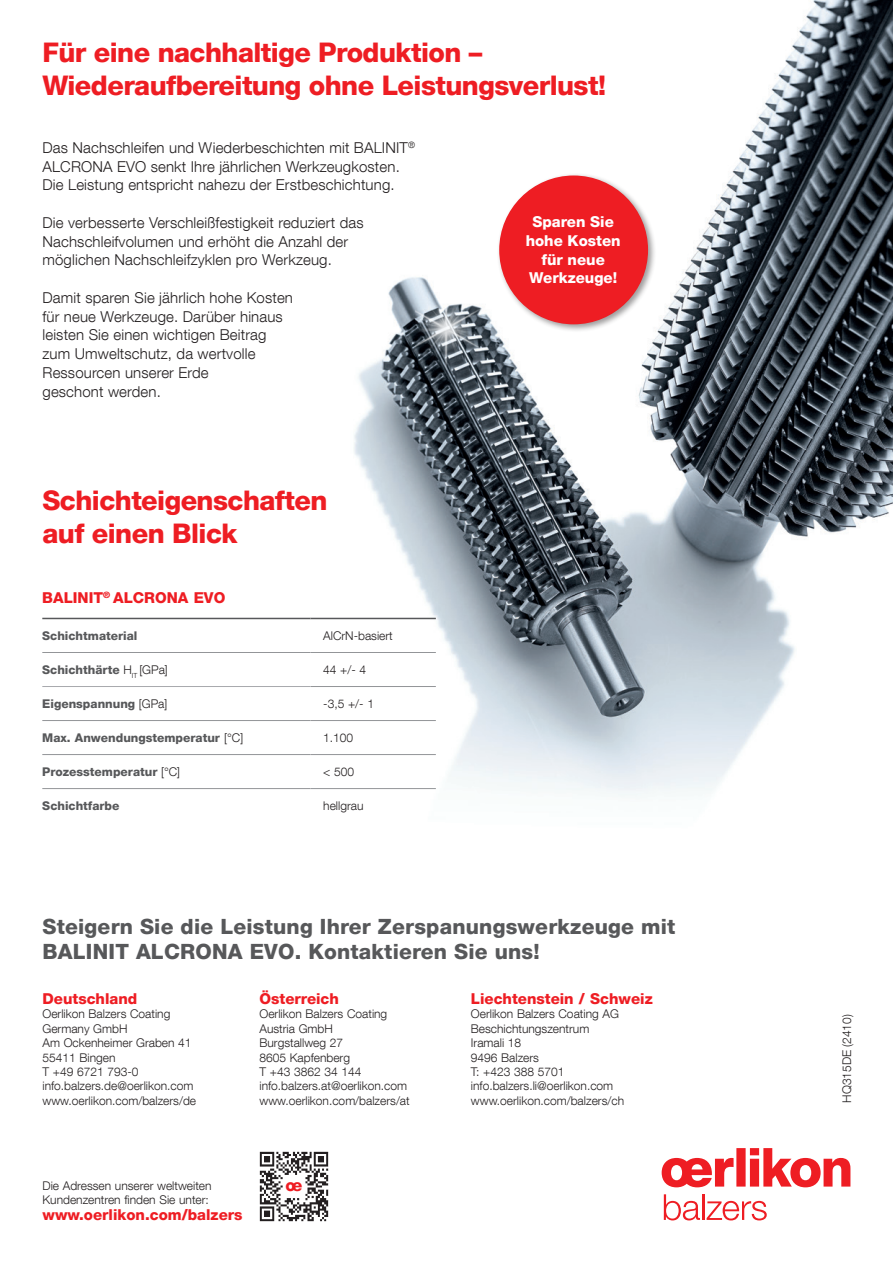
<style>
.page{position:relative;width:893px;height:1263px;background:#fff}
.page>*{position:absolute;margin:0;border:0;box-sizing:border-box;transform-origin:0 0}
.t1{font:800 27px/33px "Helvetica Neue LT Com";letter-spacing:-.02em;color:#ee1d23}
.t2{font:800 21px/25.2px "Helvetica Neue LT Com";letter-spacing:.01em;color:#57585a}
.t3{font:800 16.8px "Helvetica Neue LT Com";color:#ee1d23}
.t4{font:300 15px/18.8px "Helvetica Neue LT Com";letter-spacing:.01em;color:#231f20}
.t5{font:800 15px "Helvetica Neue LT Com";color:#ee1d23}
.t6{font:800 15px/18.8px "Helvetica Neue LT Com";color:#fff;text-align:center}
.t7{font:300 12px/14.4px "Helvetica Neue LT Com";color:#231f20}
.t8{font:800 12px "Helvetica Neue LT Com";color:#57585a}
.s1{font-weight:300;color:#231f20}
</style>
<div class="page">
<img style="left:270px;top:0;width:623px;height:797px">
<svg style="left:662px;top:1148px;width:188px;height:39px"></svg>
<svg style="left:664px;top:1194px;width:36px;height:26px"></svg>
<hr style="left:702px;top:1194px;width:2px;height:26px;background:#ee1d23">
<svg style="left:707px;top:1201px;width:60px;height:19px"></svg>
<hr style="left:42px;top:652px;width:268px;height:1px;background:#939598">
<hr style="left:310px;top:652px;width:126px;height:1px;background:#939598">
<hr style="left:310px;top:686px;width:126px;height:1px;background:#939598">
<hr style="left:42px;top:720px;width:268px;height:1px;background:#939598">
<hr style="left:310px;top:720px;width:126px;height:1px;background:#939598">
<hr style="left:42px;top:754px;width:268px;height:1px;background:#939598">
<hr style="left:310px;top:754px;width:126px;height:1px;background:#939598">
<hr style="left:42px;top:788px;width:268px;height:1px;background:#939598">
<hr style="left:310px;top:788px;width:126px;height:1px;background:#939598">
<hr style="left:310px;top:576px;width:1px;height:42px;background:#fff">
<hr style="left:42px;top:686px;width:268px;height:1px;background:#a8a9ad">
<hr style="left:42px;top:618px;width:268px;height:1px;background:#57585a">
<hr style="left:310px;top:618px;width:126px;height:1px;background:#57585a">
<img style="left:415px;top:276px;width:85px;height:106px">
<div style="left:497px;top:173px;width:160px;height:160px;background:#231f20;opacity:.44"></div>
<div style="left:499px;top:176px;width:149px;height:148px;background:#ee1d23;border-radius:50%"></div>
<img style="left:259px;top:1151px;width:70px;height:71px">
<div style="left:286px;top:1179px;width:18px;height:16px;background:#fff"></div>
<h1 class="t1" style="left:43px;top:36px;width:565px">Für eine nachhaltige Produktion –<br>Wiederaufbereitung ohne Leistungsverlust!</h1>
<p class="t4" style="left:43px;top:138px;width:374px">Das Nachschleifen und Wiederbeschichten mit BALINIT<sup>®<br></sup>ALCRONA EVO senkt Ihre jährlichen Werkzeugkosten.<br>Die Leistung entspricht nahezu der Erstbeschichtung.</p>
<p class="t4" style="left:43px;top:213px;width:323px">Die verbesserte Verschleißfestigkeit reduziert das<br>Nachschleifvolumen und erhöht die Anzahl der möglichen Nachschleifzyklen pro Werkzeug.</p>
<p class="t4" style="left:43px;top:288px;width:252px">Damit sparen Sie jährlich hohe Kosten für neue Werkzeuge. Darüber hinaus leisten Sie einen wichtigen Beitrag zum Umweltschutz, da wertvolle<br>Ressourcen unserer Erde<br>geschont werden.</p>
<h1 class="t1" style="left:43px;top:483px;width:286px">Schichteigenschaften auf einen Blick</h1>
<p class="t5" style="left:42px;top:588px;width:185px">BALINIT<sup>®</sup> ALCRONA EVO</p>
<p class="t8" style="left:42px;top:628px;width:97px">Schichtmaterial</p>
<p class="t7" style="left:323px;top:628px;width:71px">AlCrN-basiert</p>
<p class="t8" style="left:42px;top:662px;width:127px">Schichthärte <span class="s1">H</span><sub>IT</sub> <span class="s1">[GPa]</span></p>
<p class="t7" style="left:323px;top:662px;width:44px">44 +/- 4</p>
<p class="t8" style="left:42px;top:696px;width:127px">Eigenspannung <span class="s1">[GPa]</span></p>
<p class="t7" style="left:323px;top:696px;width:52px">-3,5 +/- 1</p>
<p class="t8" style="left:42px;top:730px;width:202px">Max. Anwendungstemperatur <span class="s1">[°C]</span></p>
<p class="t7" style="left:323px;top:730px;width:32px">1.100</p>
<p class="t8" style="left:42px;top:764px;width:139px">Prozesstemperatur <span class="s1">[°C]</span></p>
<p class="t7" style="left:323px;top:764px;width:32px">&lt; 500</p>
<p class="t8" style="left:42px;top:798px;width:79px">Schichtfarbe</p>
<p class="t7" style="left:323px;top:798px;width:42px">hellgrau</p>
<p class="t6" style="left:526px;top:212px;width:97px">Sparen Sie hohe Kosten für neue<br>Werkzeuge!</p>
<h2 class="t2" style="left:43px;top:913px;width:634px">Steigern Sie die Leistung Ihrer Zerspanungswerkzeuge mit<br>BALINIT ALCRONA EVO. Kontaktieren Sie uns!</h2>
<p class="t5" style="left:43px;top:990px;width:96px">Deutschland</p>
<p class="t7" style="left:43px;top:1006px;width:155px">Oerlikon Balzers Coating<br>Germany GmbH<br>Am Ockenheimer Graben 41<br>55411 Bingen<br>T +49 6721 793-0 info.balzers.de@oerlikon.com www.oerlikon.com/balzers/de</p>
<p class="t5" style="left:259px;top:990px;width:81px">Österreich</p>
<p class="t7" style="left:259px;top:1006px;width:152px">Oerlikon Balzers Coating<br>Austria GmbH<br>Burgstallweg 27<br>8605 Kapfenberg<br>T +43 3862 34 144 info.balzers.at@oerlikon.com www.oerlikon.com/balzers/at</p>
<p class="t7" style="left:43px;top:1178px;width:171px">Die Adressen unserer weltweiten<br>Kundenzentren finden Sie unter:</p>
<p class="t5" style="left:43px;top:1206px;width:202px">www.oerlikon.com/balzers</p>
<h3 class="t3" style="left:286px;top:1175px;width:18px">oe</h3>
<p class="t5" style="left:471px;top:990px;width:183px">Liechtenstein / Schweiz</p>
<p class="t7" style="left:471px;top:1006px;width:155px">Oerlikon Balzers Coating AG<br>Beschichtungszentrum<br>Iramali 18<br>9496 Balzers<br>T: +423 388 5701 info.balzers.li@oerlikon.com www.oerlikon.com/balzers/ch</p>
<p class="t7" style="left:839px;top:1103px;width:90px;rotate:-90deg">HQ315DE (2410)</p>
</div>
